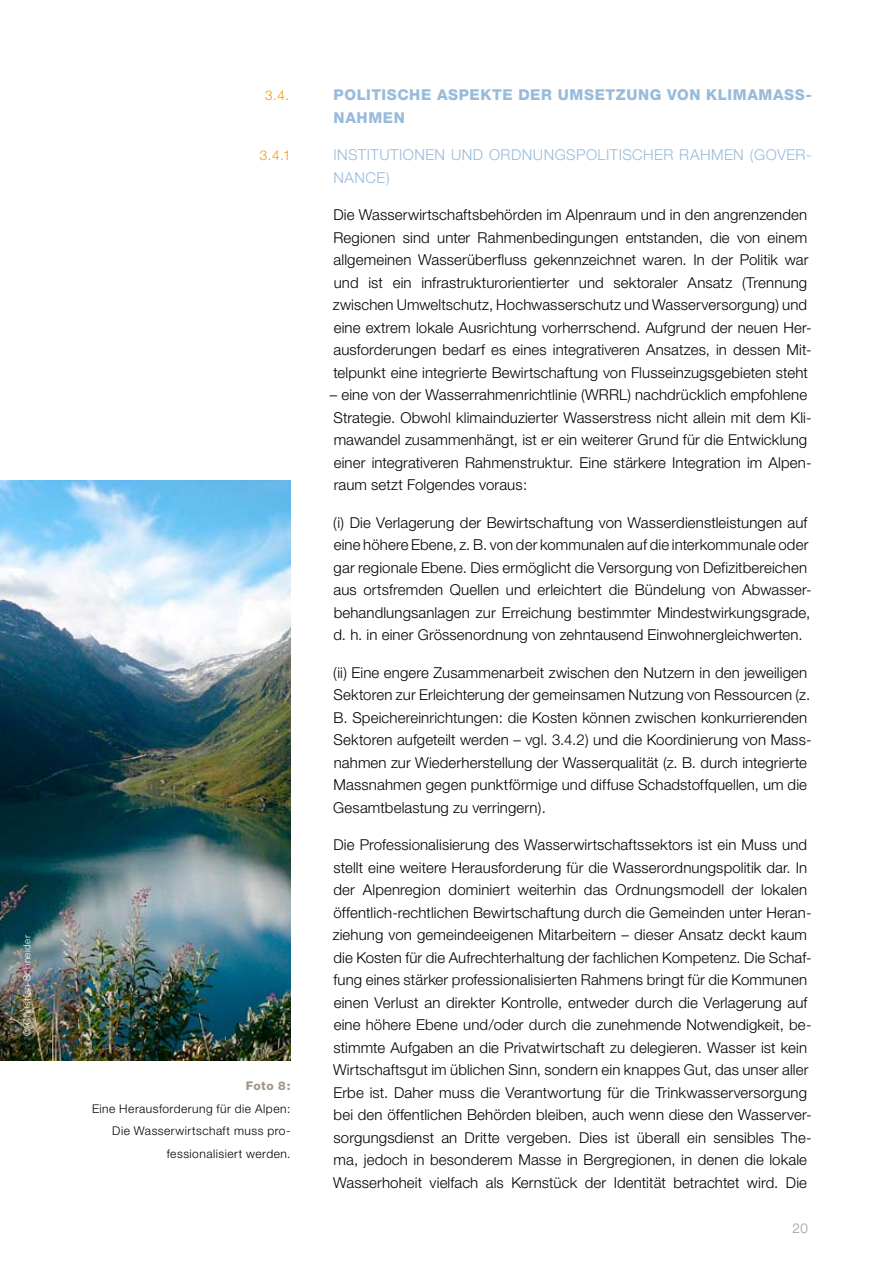
<style>
.page{position:relative;width:893px;height:1263px;background:#fff}
.page>*{position:absolute;margin:0;border:0;box-sizing:border-box;transform-origin:0 0}
.t1{font:300 15px/22.5px "Helvetica Neue CE";letter-spacing:.01em;color:#000}
.t2{font:300 15px/22.5px "Helvetica Neue CE";letter-spacing:.03em;color:#98bbdb}
.t3{font:800 15px "Helvetica Neue CE";letter-spacing:.035em;color:#98bbdb}
.t4{font:300 13.5px "Helvetica Neue CE";color:#f39900}
.t5{font:300 13.5px "Helvetica Neue CE";color:#a19689}
.t6{font:300 12px/22.5px "Helvetica Neue CE";letter-spacing:.04em;color:#000;text-align:right}
.t7{font:800 12px "Helvetica Neue CE";color:#a19689}
.t8{font:300 9.75px "Helvetica Neue CE";letter-spacing:.045em;color:#fff}
</style>
<div class="page">
<img style="left:0;top:480px;width:291px;height:580px">
<p class="t8" style="left:21px;top:1035px;width:102px;rotate:-90deg">© Christian Schneider</p>
<p class="t4" style="left:265px;top:87px;width:25px">3.4.</p>
<p class="t4" style="left:260px;top:147px;width:32px">3.4.1</p>
<p class="t7" style="left:246px;top:1078px;width:46px">Foto 8:</p>
<p class="t6" style="left:92px;top:1097px;width:200px">Eine Herausforderung für die Alpen:<br>Die Wasserwirtschaft muss pro&shy;fessionalisiert werden.</p>
<p class="t3" style="left:334px;top:86px;width:197px">POLITISCHE ASPE KTE DER</p>
<p class="t3" style="left:558px;top:86px;width:13px">UMSE</p>
<p class="t3" style="left:605px;top:86px;width:33px">TZUNG</p>
<p class="t3" style="left:667px;top:86px;width:63px">VON KLIMAMASS</p>
<p class="t3" style="left:806px;top:86px;width:8px">-</p>
<p class="t3" style="left:334px;top:108px;width:48px">NAHMEN</p>
<p class="t2" style="left:333px;top:143px;width:478px">INSTITUTIONEN UND ORDNUNGSPOLITISCHER RAHMEN (GOVER-<br>NANCE)</p>
<p class="t1" style="left:333px;top:203px;width:480px">Die Wasserwirtschaftsbehörden im Alpenraum und in den angrenzenden Regionen sind unter Rahmenbedingungen entstanden, die von einem allgemeinen Wasserüberfluss gekennzeichnet waren. In der Politik war und ist ein infrastrukturorientierter und sektoraler Ansatz (Trennung zwischen Umweltschutz, Hochwasserschutz und Wasserversorgung) und eine extrem lokale Ausrichtung vorherrschend. Aufgrund der neuen Her&shy;ausforderungen bedarf es eines integrativeren Ansatzes, in dessen Mit&shy;telpunkt eine integrierte Bewirtschaftung von Flusseinzugsgebieten steht</p>
<p class="t1" style="left:330px;top:383px;width:483px">– eine von der Wasserrahmenrichtlinie (WRRL) nachdrücklich empfohlene Strategie. Obwohl klimainduzierter Wasserstress nicht allein mit dem Kli&shy;mawandel zusammenhängt, ist er ein weiterer Grund für die Entwicklung einer integrativeren Rahmenstruktur. Eine stärkere Integration im Alpen&shy;raum setzt Folgendes voraus:</p>
<p class="t1" style="left:333px;top:511px;width:480px">(i) Die Verlagerung der Bewirtschaftung von Wasserdienstleistungen auf eine höhere Ebene, z. B. von der kommunalen auf die interkommunale oder gar regionale Ebene. Dies ermöglicht die Versorgung von Defizitbereichen aus ortsfremden Quellen und erleichtert die Bündelung von Abwasser&shy;behandlungsanlagen zur Erreichung bestimmter Mindestwirkungsgrade, d. h. in einer Grössenordnung von zehntausend Einwohnergleichwerten.</p>
<p class="t1" style="left:333px;top:661px;width:478px">(ii) Eine engere Zusammenarbeit zwischen den Nutzern in den jeweiligen Sektoren zur Erleichterung der gemeinsamen Nutzung von Ressourcen (z.<br>B. Speichereinrichtungen: die Kosten können zwischen konkurrierenden Sektoren aufgeteilt werden – vgl. 3.4.2) und die Koordinierung von Mass&shy;nahmen zur Wiederherstellung der Wasserqualität (z. B. durch integrierte Massnahmen gegen punktförmige und diffuse Schadstoffquellen, um die Gesamtbelastung zu verringern).</p>
<p class="t1" style="left:333px;top:833px;width:480px">Die Professionalisierung des Wasserwirtschaftssektors ist ein Muss und stellt eine weitere Herausforderung für die Wasserordnungspolitik dar. In der Alpenregion dominiert weiterhin das Ordnungsmodell der lokalen öffentlich-rechtlichen Bewirtschaftung durch die Gemeinden unter Heran&shy;ziehung von gemeindeeigenen Mitarbeitern – dieser Ansatz deckt kaum die Kosten für die Aufrechterhaltung der fachlichen Kompetenz. Die Schaf&shy;fung eines stärker professionalisierten Rahmens bringt für die Kommunen einen Verlust an direkter Kontrolle, entweder durch die Verlagerung auf eine höhere Ebene und/oder durch die zunehmende Notwendigkeit, be&shy;stimmte Aufgaben an die Privatwirtschaft zu delegieren. Wasser ist kein Wirtschaftsgut im üblichen Sinn, sondern ein knappes Gut, das unser aller Erbe ist. Daher muss die Verantwortung für die Trinkwasserversorgung bei den öffentlichen Behörden bleiben, auch wenn diese den Wasserver&shy;sorgungsdienst an Dritte vergeben. Dies ist überall ein sensibles The&shy;ma, jedoch in besonderem Masse in Bergregionen, in denen die lokale Wasserhoheit vielfach als Kernstück der Identität betrachtet wird. Die</p>
<p class="t5" style="left:792px;top:1220px;width:17px">20</p>
</div>
